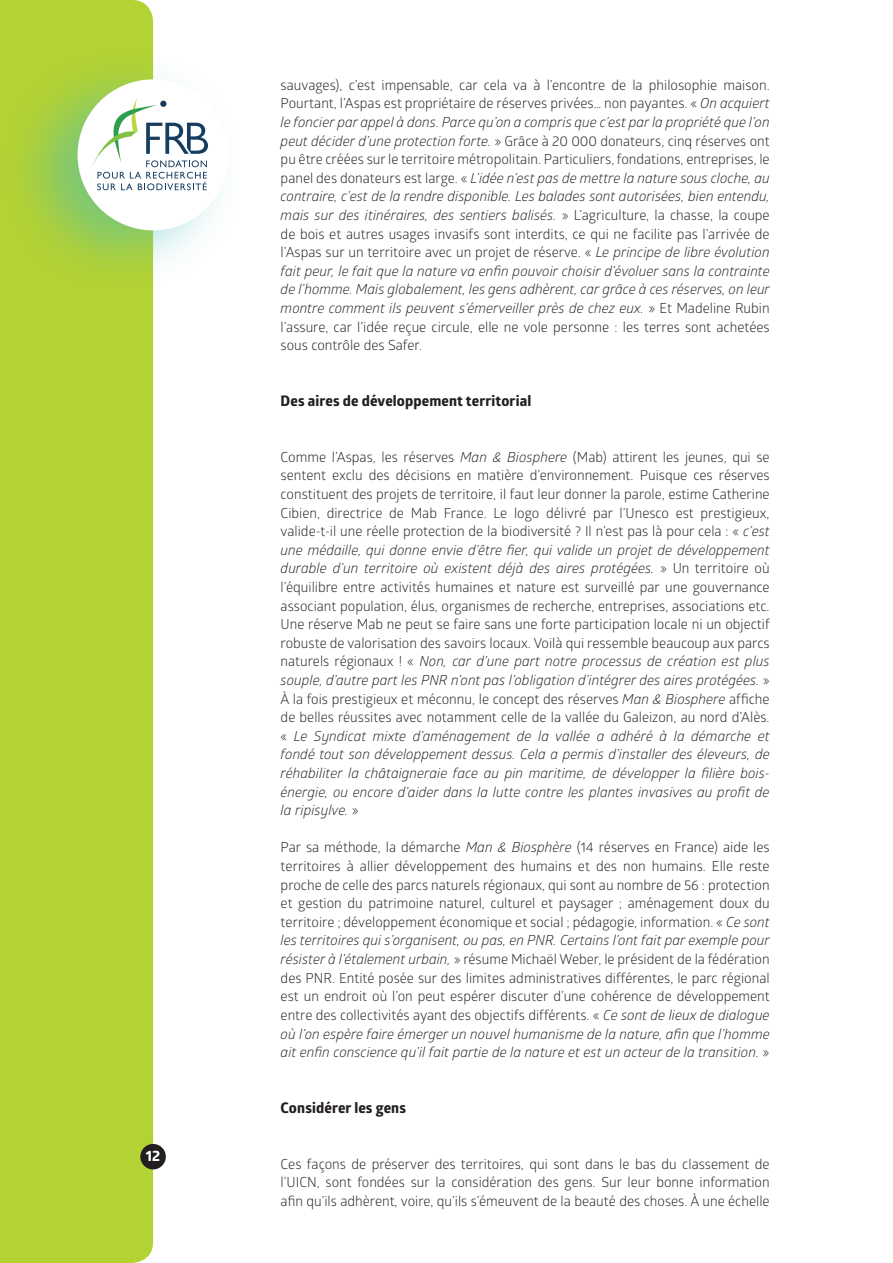
<style>
.page{position:relative;width:893px;height:1263px;background:#fff}
.page>*{position:absolute;margin:0;border:0;box-sizing:border-box;transform-origin:0 0}
.t1{font:700 14.85px "Globerx";color:#fff}
.sous-titre1{font:700 14.7px "Globerx";letter-spacing:.01em;color:#231f20}
.texte_courant___saut{font:13.8px/18.6px "Glober";color:#231f20;text-align:justify}
.s1{font-style:italic}
</style>
<div class="page">
<div style="left:0;top:0;width:153px;height:1263px;background:#b3d234"></div>
<div style="left:1px;top:48px;width:243px;height:244px;background:#44bdbb;opacity:.5"></div>
<div style="left:78px;top:79px;width:151px;height:151px;background:#fff;border-radius:50%"></div>
<svg style="left:91px;top:96px;width:117px;height:94px"></svg>
<div style="left:140px;top:1144px;width:26px;height:25px;background:#231f20;border-radius:50%"></div>
<p class="t1" style="left:146px;top:1145px;width:16px">12</p>
<p class="texte_courant___saut" style="left:281px;top:75px;width:491px">sauvages), c’est impensable, car cela va à l’encontre de la philosophie maison.<br>Pourtant, l’Aspas est propriétaire de réserves privées… non payantes. « <span class="s1">On acquiert le foncier par appel à dons. Parce qu’on a compris que c’est par la propriété que l’on peut décider d’une protection forte.</span> » Grâce à 20 000 donateurs, cinq réserves ont pu être créées sur le territoire métropolitain. Particuliers, fondations, entreprises, le panel des donateurs est large. « <span class="s1">L’idée n’est pas de mettre la nature sous cloche, au contraire, c’est de la rendre disponible. Les balades sont autorisées, bien entendu, mais sur des itinéraires, des sentiers balisés.</span> » L’agriculture, la chasse, la coupe de bois et autres usages invasifs sont interdits, ce qui ne facilite pas l’arrivée de l’Aspas sur un territoire avec un projet de réserve. « <span class="s1">Le principe de libre évolution fait peur, le fait que la nature va enfin pouvoir choisir d’évoluer sans la contrainte de l’homme. Mais globalement, les gens adhèrent, car grâce à ces réserves, on leur montre comment ils peuvent s’émerveiller près de chez eux.</span> » Et Madeline Rubin l’assure, car l’idée reçue circule, elle ne vole personne : les terres sont achetées sous contrôle des Safer.</p>
<p class="sous-titre1" style="left:281px;top:390px;width:252px">Des aires de développement territorial</p>
<p class="texte_courant___saut" style="left:281px;top:447px;width:491px">Comme l’Aspas, les réserves <span class="s1">Man &amp; Biosphere</span> (Mab) attirent les jeunes, qui se sentent exclu des décisions en matière d’environnement. Puisque ces réserves constituent des projets de territoire, il faut leur donner la parole, estime Catherine Cibien, directrice de Mab France. Le logo délivré par l’Unesco est prestigieux, valide-t-il une réelle protection de la biodiversité ? Il n’est pas là pour cela : « <span class="s1">c’est une médaille, qui donne envie d’être fier, qui valide un projet de développement durable d’un territoire où existent déjà des aires protégées.</span> » Un territoire où l’équilibre entre activités humaines et nature est surveillé par une gouvernance associant population, élus, organismes de recherche, entreprises, associations etc.<br>Une réserve Mab ne peut se faire sans une forte participation locale ni un objectif robuste de valorisation des savoirs locaux. Voilà qui ressemble beaucoup aux parcs naturels régionaux ! « <span class="s1">Non, car d’une part notre processus de création est plus souple, d’autre part les PNR n’ont pas l’obligation d’intégrer des aires protégées.</span> » À la fois prestigieux et méconnu, le concept des réserves <span class="s1">Man &amp; Biosphere</span> affiche de belles réussites avec notamment celle de la vallée du Galeizon, au nord d’Alès. « <span class="s1">Le Syndicat mixte d’aménagement de la vallée a adhéré à la démarche et fondé tout son développement dessus. Cela a permis d’installer des éleveurs, de réhabiliter la châtaigneraie face au pin maritime, de développer la filière bois&shy;énergie, ou encore d’aider dans la lutte contre les plantes invasives au profit de la ripisylve.</span> »</p>
<p class="texte_courant___saut" style="left:281px;top:838px;width:491px">Par sa méthode, la démarche <span class="s1">Man &amp; Biosphère</span> (14 réserves en France) aide les territoires à allier développement des humains et des non humains. Elle reste proche de celle des parcs naturels régionaux, qui sont au nombre de 56 : protection et gestion du patrimoine naturel, culturel et paysager ; aménagement doux du territoire ; développement économique et social ; pédagogie, information. « <span class="s1">Ce sont les territoires qui s’organisent, ou pas, en PNR. Certains l’ont fait par exemple pour résister à l’étalement urbain,</span> » résume Michaël Weber, le président de la fédération des PNR. Entité posée sur des limites administratives différentes, le parc régional est un endroit où l’on peut espérer discuter d’une cohérence de développement entre des collectivités ayant des objectifs différents. « <span class="s1">Ce sont de lieux de dialogue où l’on espère faire émerger un nouvel humanisme de la nature, afin que l’homme ait enfin conscience qu’il fait partie de la nature et est un acteur de la transition.</span> »</p>
<p class="sous-titre1" style="left:281px;top:1097px;width:127px">Considérer les gens</p>
<p class="texte_courant___saut" style="left:281px;top:1154px;width:491px">Ces façons de préserver des territoires, qui sont dans le bas du classement de l’UICN, sont fondées sur la considération des gens. Sur leur bonne information afin qu’ils adhèrent, voire, qu’ils s’émeuvent de la beauté des choses. À une échelle</p>
</div>
